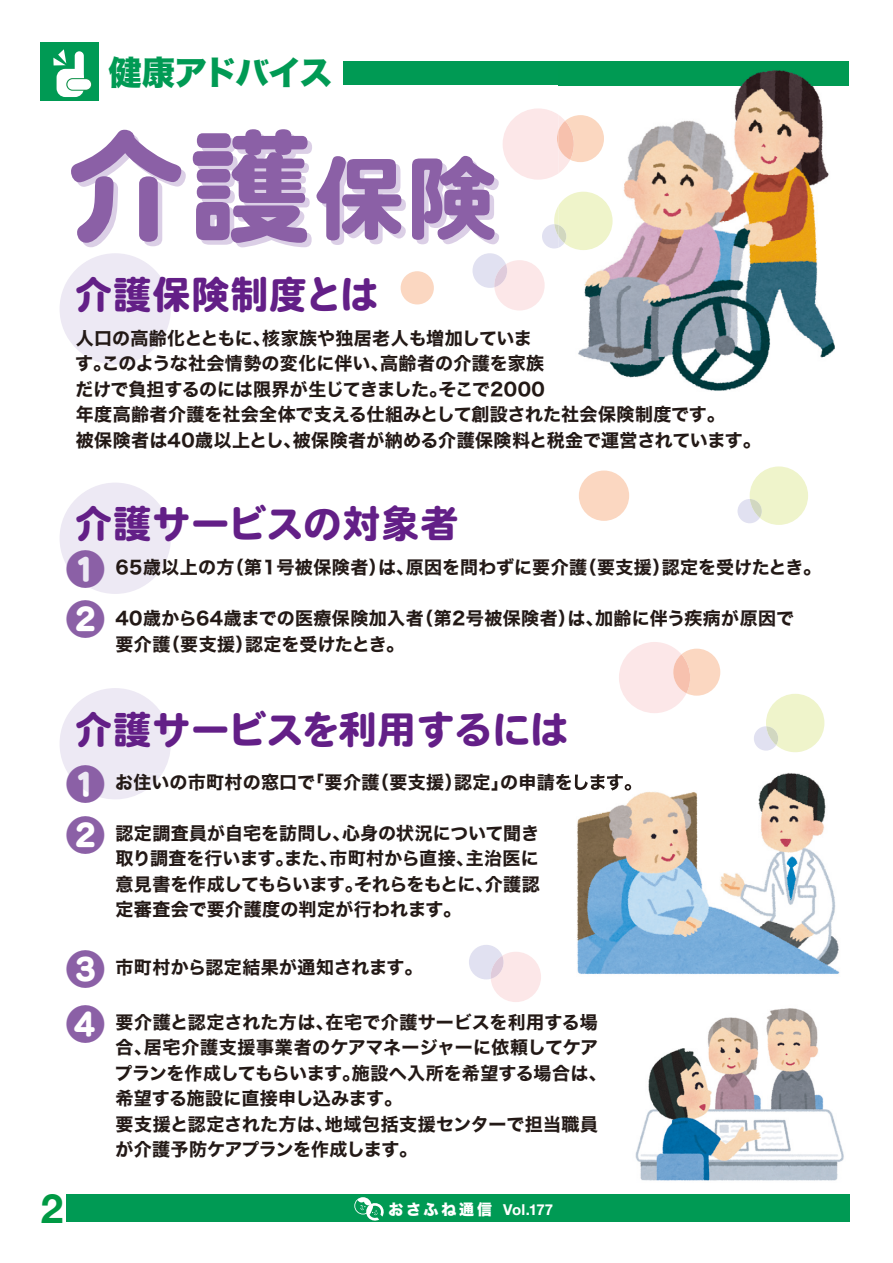
<style>
.page{position:relative;width:893px;height:1263px;background:#fff}
.page>*{position:absolute;margin:0;border:0;box-sizing:border-box;transform-origin:0 0}
.t1{font:121.05px "Heisei Maru Go Std W8";color:#8b60a6}
.t2{font:700 40.35px "Helvetica Neue";color:#094}
.t3{font:39.3px "Heisei Maru Go Std W8";color:#8b60a6}
.t4{font:37.95px "Heisei Maru Go Std W8";letter-spacing:.025em;color:#631f87}
.t5{font:37.95px "Heisei Maru Go Std W8";letter-spacing:-.005em;color:#631f87}
.t6{font:33.45px "Hira Kaku Std W8";letter-spacing:-.05em;color:#009a54}
.t7{font:18px/25.5px "Hiragino Sans W7";letter-spacing:.01em;color:#231916}
.t8{font:700 15px "Helvetica Neue";letter-spacing:-.01em;color:#fff}
.s1{font-size:89.7px}
.s2{font-family:"Heisei Maru Go Std W8";font-size:39.3px;color:#8b60a6}
.s3{font-family:"Hira Kaku Std W8";font-weight:400}
</style>
<div class="page">
<div style="left:66px;top:1195px;width:784px;height:27px;background:#009a54"></div>
<svg style="left:354px;top:1197px;width:30px;height:24px"></svg>
<div style="left:40px;top:43px;width:59px;height:58px;background:#009a54"></div>
<div style="left:75px;top:51px;width:9px;height:34px;background:#fff;border-radius:5px"></div>
<div style="left:57px;top:69px;width:27px;height:28px;background:#fff;border-radius:9px"></div>
<svg style="left:66px;top:78px;width:26px;height:13px"></svg>
<div style="left:67px;top:79px;width:24px;height:11px;background:#fff;border-radius:5px"></div>
<svg style="left:53px;top:49px;width:13px;height:16px"></svg>
<div style="left:60px;top:253px;width:111px;height:112px;background:#ede9f4;border-radius:50%"></div>
<div style="left:343px;top:62px;width:505px;height:23px;background:#009a54"></div>
<img style="left:559px;top:61px;width:290px;height:330px">
<img style="left:559px;top:62px;width:289px;height:23px">
<div style="left:60px;top:483px;width:111px;height:111px;background:#ede9f4;border-radius:50%"></div>
<svg style="left:60px;top:688px;width:111px;height:111px"></svg>
<img style="left:559px;top:115px;width:11px;height:58px">
<img style="left:565px;top:115px;width:39px;height:47px">
<svg style="left:503px;top:108px;width:56px;height:72px"></svg>
<img style="left:559px;top:121px;width:15px;height:39px">
<svg style="left:619px;top:642px;width:101px;height:71px"></svg>
<div style="left:401px;top:271px;width:33px;height:33px;background:#fbd7c1;border-radius:50%"></div>
<div style="left:579px;top:470px;width:50px;height:51px;background:#fbd7c1;border-radius:50%"></div>
<img style="left:559px;top:192px;width:54px;height:58px">
<svg style="left:469px;top:945px;width:72px;height:57px"></svg>
<svg style="left:472px;top:205px;width:92px;height:105px"></svg>
<img style="left:559px;top:225px;width:7px;height:18px">
<svg style="left:737px;top:466px;width:71px;height:59px"></svg>
<img style="left:629px;top:1008px;width:221px;height:187px">
<img style="left:577px;top:773px;width:263px;height:202px">
<svg style="left:754px;top:694px;width:70px;height:59px"></svg>
<img style="left:564px;top:774px;width:67px;height:17px">
<h3 class="t6" style="left:108px;top:54px;width:226px">健康アドバイス</h3>
<h1 class="t1" style="left:66px;top:120px;width:432px">介護<span class="s1">保険</span></h1>
<h3 class="t4" style="left:75px;top:274px;width:305px">介護保険制度とは</h3>
<p class="t7" style="left:75px;top:326px;width:687px">人口の高齢化とともに、核家族や独居老人も増加していま<br>す。このような社会情勢の変化に伴い、高齢者の介護を家族<br>だけで負担するのには限界が生じてきました。そこで2000<br>年度高齢者介護を社会全体で支える仕組みとして創設された社会保険制度です。<br>被保険者は40歳以上とし、被保険者が納める介護保険料と税金で運営されています。</p>
<h3 class="t4" style="left:75px;top:503px;width:385px">介護サービスの対象者</h3>
<h3 class="t3" style="left:66px;top:547px;width:41px">❶</h3>
<h3 class="t3" style="left:66px;top:598px;width:41px">❷</h3>
<p class="t7" style="left:115px;top:555px;width:707px">65歳以上の方（第1号被保険者）は、原因を問わずに要介護（要支援）認定を受けたとき。</p>
<p class="t7" style="left:115px;top:606px;width:680px">40歳から64歳までの医療保険加入者（第2号被保険者）は、加齢に伴う疾病が原因で要介護（要支援）認定を受けたとき。</p>
<h3 class="t5" style="left:75px;top:708px;width:495px">介護サービスを利用するには</h3>
<h3 class="t3" style="left:66px;top:763px;width:41px">❶</h3>
<p class="t7" style="left:115px;top:770px;width:528px">お住いの市町村の窓口で「要介護（要支援）認定」の申請をします。</p>
<h3 class="t3" style="left:66px;top:813px;width:41px">❷</h3>
<p class="t7" style="left:115px;top:821px;width:426px;text-align:justify">認定調査員が自宅を訪問し、心身の状況について聞き取り調査を行います。また、市町村から直接、主治医に意見書を作成してもらいます。それらをもとに、介護認定審査会で要介護度の判定が行われます。</p>
<p class="t7" style="left:66px;top:955px;width:358px"><span class="s2">❸</span> 市町村から認定結果が通知されます。</p>
<p class="t7" style="left:115px;top:1010px;width:494px;text-indent:-49px"><span class="s2">❹</span> 要介護と認定された方は、在宅で介護サービスを利用する場合、居宅介護支援事業者のケアマネージャーに依頼してケアプランを作成してもらいます。施設へ入所を希望する場合は、希望する施設に直接申し込みます。<br>要支援と認定された方は、地域包括支援センターで担当職員が介護予防ケアプランを作成します。</p>
<h2 class="t2" style="left:41px;top:1176px;width:24px">2</h2>
<p class="t8" style="left:389px;top:1198px;width:166px"><span class="s3">おさふね通信</span> Vol.177</p>
</div>
